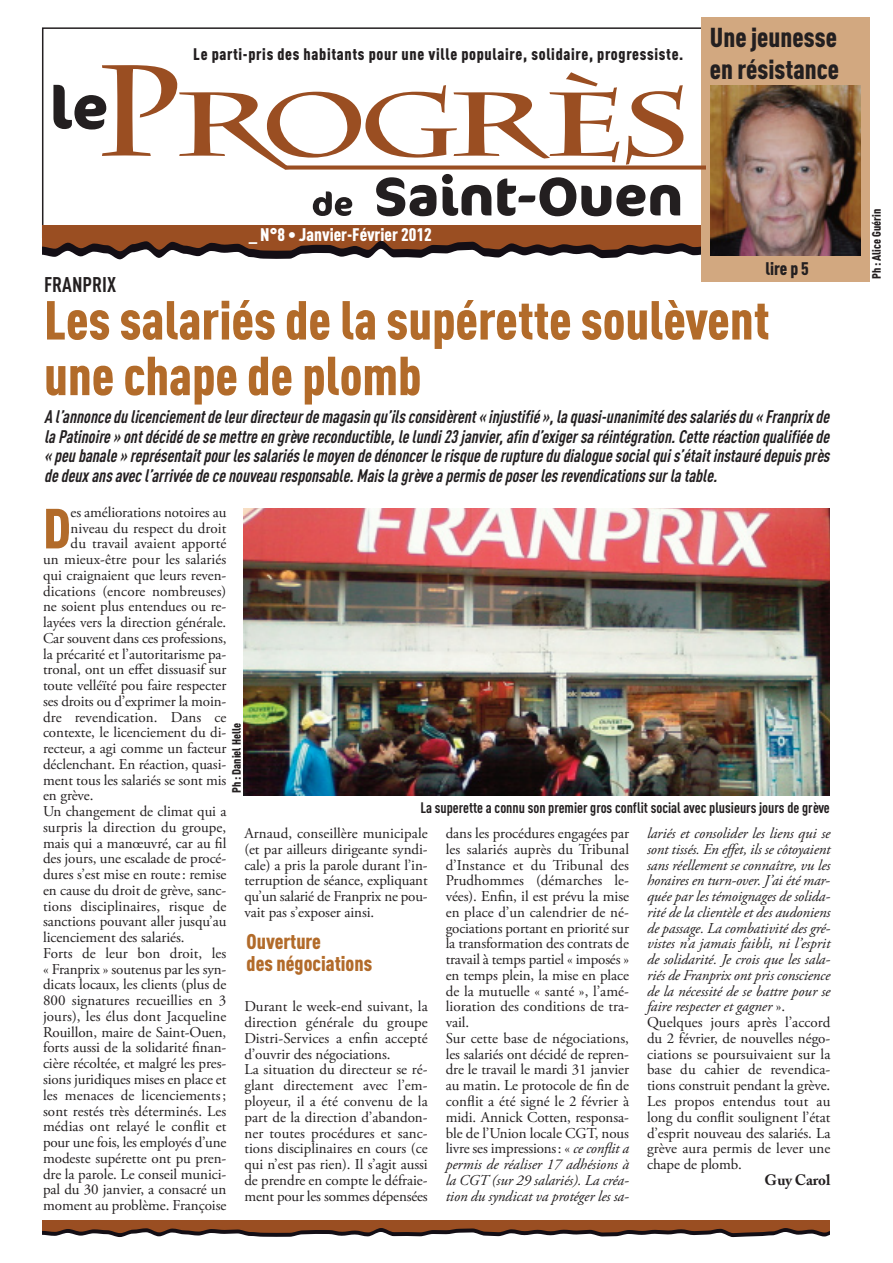
<style>
.page{position:relative;width:893px;height:1263px;background:#fff}
.page>*{position:absolute;margin:0;border:0;box-sizing:border-box;transform-origin:0 0}
.t1{font:900 55.65px "DIN Cond";color:#b26b2a}
.t2{font:900 54px/55.7px "DIN Cond";color:#b26b2a}
.t3{font:900 27px/32.4px "DIN Cond";color:#231f20}
.t4{font:900 21px/22.5px "DIN Cond";color:#b26b2a}
.t5{font:700 21px "DIN Cond";color:#231f20}
.t6{font:italic 700 18px/19.5px "DIN Cond";color:#231f20;text-align:justify;scale:.95 1}
.t7{font:900 18px "DIN Cond";color:#fff}
.t8{font:900 18px "DIN Cond";color:#231f20}
.t9{font:900 16.5px "DIN Cond";letter-spacing:.04em;color:#231f20}
.t10{font:15px/15.8px "Adobe Garamond Pro";letter-spacing:-.005em;color:#231f20}
.t11{font:italic 15px/15.8px "Adobe Garamond Pro";letter-spacing:-.005em;color:#231f20}
.t12{font:700 15px "DIN Cond";color:#231f20}
.t13{font:700 15px "Adobe Caslon Pro";letter-spacing:-.005em;color:#231f20}
.t14{font:900 12px "DIN Cond";color:#231f20}
.s1{font-style:italic}
.s2{font-style:normal}
</style>
<div class="page">
<svg style="left:43px;top:225px;width:659px;height:34px;background:#87573d"></svg>
<div style="left:702px;top:17px;width:168px;height:264px;background:#d2a880"></div>
<svg style="left:43px;top:1220px;width:786px;height:17px;background:#88573d"></svg>
<img style="left:710px;top:86px;width:150px;height:170px">
<div style="left:285px;top:165px;width:421px;height:5px;background:#9a4e22"></div>
<svg style="left:53px;top:65px;width:630px;height:151px"></svg>
<img style="left:244px;top:508px;width:585px;height:287px">
<p class="t9" style="left:193px;top:49px;width:492px">Le parti-pris des habitants pour une ville populaire, solidaire, progressiste.</p>
<h3 class="t3" style="left:710px;top:24px;width:131px">Une jeunesse en résistance</h3>
<p class="t7" style="left:249px;top:228px;width:184px">_ N°8 • Janvier-Février 2012</p>
<p class="t8" style="left:765px;top:262px;width:45px">lire p 5</p>
<h3 class="t5" style="left:44px;top:277px;width:74px">FRANPRIX</h3>
<h2 class="t2" style="left:44px;top:297px;width:727px">Les salariés de la supérette soulèvent une chape de plomb</h2>
<p class="t6" style="left:44px;top:409px;width:831px">A l’annonce du licenciementde leurdirecteurde magasin qu’ils considèrent« injustifié »,la quasi-unanimité des salariés du « Franprix de la Patinoire » ontdécidé de se mettre en grève reconductible,le lundi23 janvier,afin d’exigersa réintégration.Cette réaction qualifiée de « peu banale » représentaitpourles salariés le moyen de dénoncerle risque de rupture du dialogue socialquis’étaitinstaurédepuis près de deux ans avec l’arrivée de ce nouveau responsable.Mais la grève a permis de poserles revendications surla table.</p>
<h1 class="t1" style="left:43px;top:509px;width:29px">D</h1>
<p class="t10" style="left:71px;top:506px;width:157px">es améliorations notoires au</p>
<p class="t10" style="left:71px;top:521px;width:157px">niveau du respect du droit</p>
<p class="t10" style="left:71px;top:537px;width:157px">du travail avaient apporté</p>
<p class="t10" style="left:43px;top:553px;width:185px">un mieux-être pour les salariés</p>
<p class="t10" style="left:43px;top:569px;width:185px">qui craignaient que leurs reven-</p>
<p class="t10" style="left:43px;top:584px;width:185px">dications (encore nombreuses)</p>
<p class="t10" style="left:43px;top:600px;width:185px">ne soient plus entendues ou re-</p>
<p class="t10" style="left:43px;top:616px;width:185px">layées vers la direction générale.</p>
<p class="t10" style="left:43px;top:632px;width:185px">Car souvent dans ces professions,</p>
<p class="t10" style="left:43px;top:647px;width:185px">la précarité et l’autoritarisme pa-</p>
<p class="t10" style="left:43px;top:663px;width:185px">tronal, ont un effet dissuasif sur</p>
<p class="t10" style="left:43px;top:679px;width:185px">toute velléïté pou faire respecter</p>
<p class="t10" style="left:43px;top:695px;width:185px">ses droits ou d’exprimer la moin-</p>
<p class="t10" style="left:43px;top:710px;width:185px">dre revendication. Dans ce</p>
<p class="t10" style="left:43px;top:726px;width:185px">contexte, le licenciement du di-</p>
<p class="t10" style="left:43px;top:742px;width:185px">recteur, a agi comme un facteur</p>
<p class="t10" style="left:43px;top:758px;width:185px">déclenchant. En réaction, quasi-</p>
<p class="t10" style="left:43px;top:773px;width:185px">ment tous les salariés se sont mis</p>
<p class="t10" style="left:43px;top:789px;width:52px">en grève.</p>
<p class="t10" style="left:43px;top:805px;width:185px">Un changement de climat qui a</p>
<p class="t10" style="left:43px;top:821px;width:185px">surpris la direction du groupe,</p>
<p class="t10" style="left:43px;top:836px;width:185px">mais qui a manœuvré, car au fil</p>
<p class="t10" style="left:43px;top:852px;width:185px">des jours, une escalade de procé-</p>
<p class="t10" style="left:43px;top:868px;width:185px">dures s’est mise en route: remise</p>
<p class="t10" style="left:43px;top:884px;width:185px">en cause du droit de grève, sanc-</p>
<p class="t10" style="left:43px;top:899px;width:185px">tions disciplinaires, risque de</p>
<p class="t10" style="left:43px;top:915px;width:185px">sanctions pouvant aller jusqu’au</p>
<p class="t10" style="left:43px;top:931px;width:143px">licenciement des salariés.</p>
<p class="t10" style="left:43px;top:947px;width:185px">Forts de leur bon droit, les</p>
<p class="t10" style="left:43px;top:962px;width:185px">« Franprix » soutenus par les syn-</p>
<p class="t10" style="left:43px;top:978px;width:185px">dicats locaux, les clients (plus de</p>
<p class="t10" style="left:43px;top:994px;width:185px">800 signatures recueillies en 3</p>
<p class="t10" style="left:43px;top:1010px;width:185px">jours), les élus dont Jacqueline</p>
<p class="t10" style="left:43px;top:1025px;width:185px">Rouillon, maire de Saint-Ouen,</p>
<p class="t10" style="left:43px;top:1041px;width:185px">forts aussi de la solidarité finan-</p>
<p class="t10" style="left:43px;top:1057px;width:185px">cière récoltée, et malgré les pres-</p>
<p class="t10" style="left:43px;top:1073px;width:185px">sions juridiques mises en place et</p>
<p class="t10" style="left:43px;top:1088px;width:185px">les menaces de licenciements;</p>
<p class="t10" style="left:43px;top:1104px;width:185px">sont restés très déterminés. Les</p>
<p class="t10" style="left:43px;top:1120px;width:185px">médias ont relayé le conflit et</p>
<p class="t10" style="left:43px;top:1136px;width:185px">pour une fois, les employés d’une</p>
<p class="t10" style="left:43px;top:1151px;width:185px">modeste supérette ont pu pren-</p>
<p class="t10" style="left:43px;top:1167px;width:185px">dre la parole. Le conseil munici-</p>
<p class="t10" style="left:43px;top:1183px;width:185px">pal du 30 janvier, a consacré un</p>
<p class="t10" style="left:43px;top:1199px;width:185px">moment au problème. Françoise</p>
<p class="t14" style="left:232px;top:792px;width:71px;rotate:-90deg">Ph : Daniel Helle</p>
<p class="t12" style="left:420px;top:802px;width:411px">La superette a connu son premier gros conflit social avec plusieurs jours de grève</p>
<p class="t10" style="left:446px;top:827px;width:185px">dans les procédures engagées par les salariés auprès du Tribunal d’Instance et du Tribunal des<br>Prudhommes (démarches le&shy;vées). Enfin, il est prévu la mise en place d’un calendrier de né&shy;gociations portant en priorité sur la transformation des contrats de travail à temps partiel « imposés » en temps plein, la mise en place de la mutuelle « santé », l’amé&shy;lioration des conditions de tra&shy;vail.<br>Sur cette base de négociations, les salariés ont décidé de repren&shy;dre le travail le mardi 31 janvier au matin. Le protocole de fin de conflit a été signé le 2 février à midi. Annick Cotten, responsa&shy;ble de l’Union locale CGT, nous livre ses impressions: « <span class="s1">ce conflit a permis de réaliser 17 adhésions à la CGT (sur 29 salariés). La créa&shy;tion du syndicat va protéger les sa-</span></p>
<p class="t11" style="left:647px;top:827px;width:185px">lariés et consolider les liens qui se sont tissés. En effet, ils se côtoyaient sans réellement se connaître, vu les horaires en turn-over. J’ai été mar&shy;quée par les témoignages de solida&shy;rité de la clientèle et des audoniens de passage. La combativité des gré&shy;vistes n’a jamais faibli, ni l’esprit de solidarité. Je crois que les sala&shy;riés de Franprix ont pris conscience de la nécessité de se battre pour se faire respecter et gagner <span class="s2">».<br>Quelques jours après l’accord du 2 février, de nouvelles négo&shy;ciations se poursuivaient sur la base du cahier de revendica&shy;tions construit pendant la grève.<br>Les propos entendus tout au long du conflit soulignent l’état d’esprit nouveau des salariés. La grève aura permis de lever une chape de plomb.</span></p>
<p class="t10" style="left:244px;top:827px;width:185px;text-align:justify">Arnaud, conseillère municipale (et par ailleurs dirigeante syndi&shy;cale) a pris la parole durant l’in&shy;terruption de séance, expliquant qu’un salarié de Franprix ne pou&shy;vait pas s’exposer ainsi.</p>
<h3 class="t4" style="left:247px;top:932px;width:127px">Ouverture<br>des négociations</h3>
<p class="t10" style="left:244px;top:1000px;width:185px">Durant le week-end suivant, la direction générale du groupe<br>Distri-Services a enfin accepté d’ouvrir des négociations.<br>La situation du directeur se ré&shy;glant directement avec l’em&shy;ployeur, il a été convenu de la part de la direction d’abandon&shy;ner toutes procédures et sanc&shy;tions disciplinaires en cours (ce qui n’est pas rien). Il s’agit aussi de prendre en compte le défraie&shy;ment pour les sommes dépensées</p>
<p class="t13" style="left:765px;top:1174px;width:67px">Guy Carol</p>
<p class="t14" style="left:872px;top:279px;width:71px;rotate:-90deg">Ph : Alice Guérin</p>
</div>
